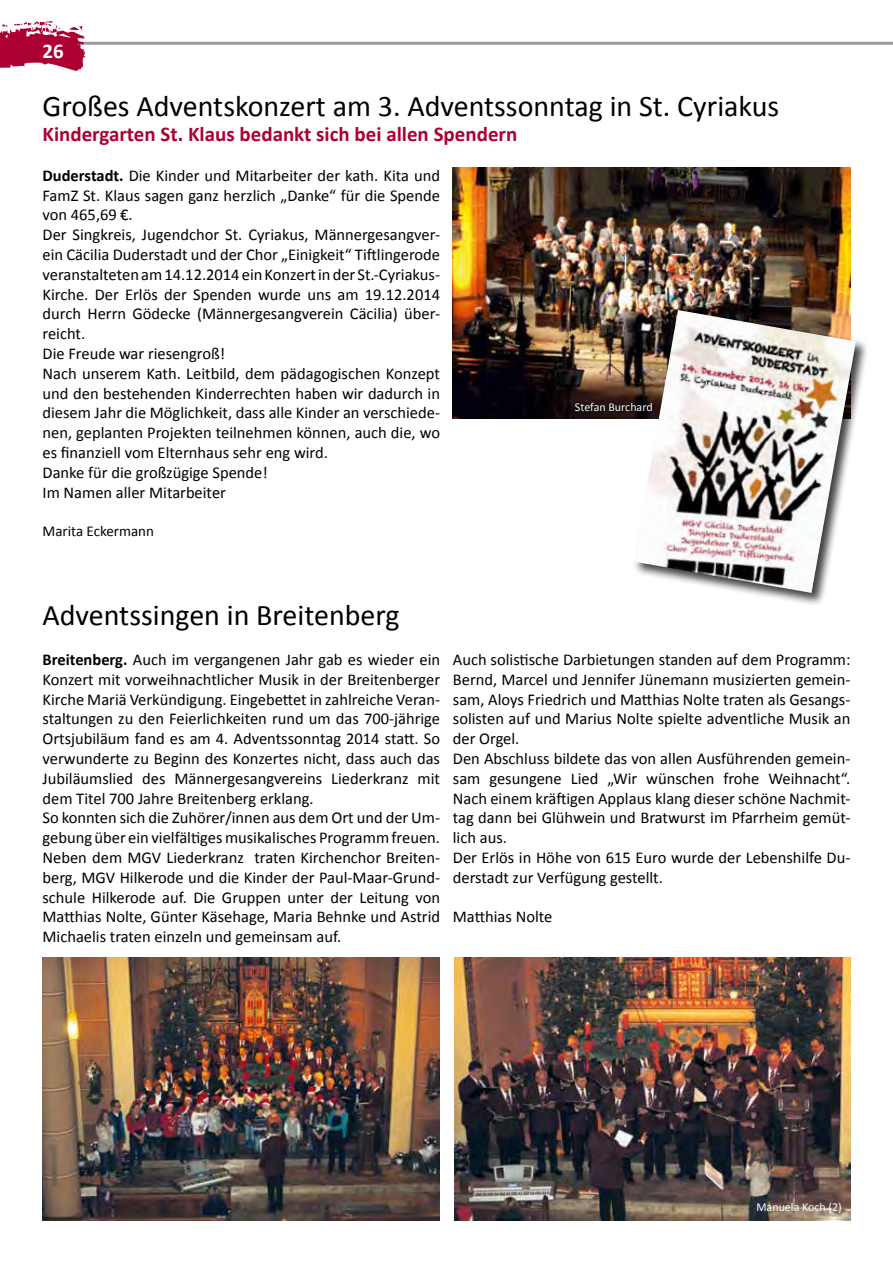
<style>
.page{position:relative;width:893px;height:1263px;background:#fff}
.page>*{position:absolute;margin:0;border:0;box-sizing:border-box;transform-origin:0 0}
.t1{font:30px "Calibri";color:#000}
.t2{font:700 21px "Calibri";color:#ac0033}
.t3{font:700 21px "Calibri";color:#fff}
.t4{font:16.5px/19.8px "Calibri";color:#000}
.t5{font:15px "Calibri";color:#000}
.t6{font:12px "Calibri";color:#fff}
.s1{font-weight:700}
</style>
<div class="page">
<svg style="left:0;top:21px;width:86px;height:50px"></svg>
<hr style="left:84px;top:42px;width:809px;height:3px;background:#9c9c9d">
<img style="left:43px;top:958px;width:396px;height:263px">
<img style="left:455px;top:957px;width:395px;height:263px">
<img style="left:453px;top:168px;width:397px;height:251px">
<div style="left:632px;top:308px;width:238px;height:298px;background:#000;opacity:.75"></div>
<img style="left:634px;top:310px;width:222px;height:283px">
<div style="left:572px;top:400px;width:83px;height:14px;background:#000;opacity:.75"></div>
<p class="t3" style="left:43px;top:38px;width:23px">26</p>
<h1 class="t1" style="left:43px;top:87px;width:738px">Großes Adventskonzert am 3. Adventssonntag in St. Cyriakus</h1>
<p class="t2" style="left:43px;top:121px;width:476px">Kindergarten St. Klaus bedankt sich bei allen Spendern</p>
<p class="t4" style="left:43px;top:166px;width:399px"><span class="s1">Duderstadt.</span> Die Kinder und Mitarbeiter der kath. Kita und FamZ St. Klaus sagen ganz herzlich „Danke“ für die Spende von 465,69 €.<br>Der Singkreis, Jugendchor St. Cyriakus, Männergesangver&shy;ein Cäcilia Duderstadt und der Chor „Einigkeit“ Tiftlingerode veranstalteten am 14.12.2014 ein Konzert in der St.-Cyriakus-Kirche. Der Erlös der Spenden wurde uns am 19.12.2014 durch Herrn Gödecke (Männergesangverein Cäcilia) über&shy;reicht.<br>Die Freude war riesengroß!<br>Nach unserem Kath. Leitbild, dem pädagogischen Konzept und den bestehenden Kinderrechten haben wir dadurch in diesem Jahr die Möglichkeit, dass alle Kinder an verschiede&shy;nen, geplanten Projekten teilnehmen können, auch die, wo es finanziell vom Elternhaus sehr eng wird.<br>Danke für die großzügige Spende!<br>Im Namen aller Mitarbeiter</p>
<p class="t5" style="left:43px;top:521px;width:113px">Marita Eckermann</p>
<p class="t6" style="left:575px;top:399px;width:79px">Stefan Burchard</p>
<h1 class="t1" style="left:43px;top:596px;width:359px">Adventssingen in Breitenberg</h1>
<p class="t4" style="left:43px;top:649px;width:399px"><span class="s1">Breitenberg.</span> Auch im vergangenen Jahr gab es wieder ein Konzert mit vorweihnachtlicher Musik in der Breitenberger Kirche Mariä Verkündigung. Eingebettet in zahlreiche Veran&shy;staltungen zu den Feierlichkeiten rund um das 700-jährige Ortsjubiläum fand es am 4. Adventssonntag 2014 statt. So verwunderte zu Beginn des Konzertes nicht, dass auch das Jubiläumslied des Männergesangvereins Liederkranz mit dem Titel 700 Jahre Breitenberg erklang.<br>So konnten sich die Zuhörer/innen aus dem Ort und der Um&shy;gebung über ein vielfältiges musikalisches Programm freuen.<br>Neben dem MGV Liederkranz traten Kirchenchor Breiten&shy;berg, MGV Hilkerode und die Kinder der Paul-Maar-Grund&shy;schule Hilkerode auf. Die Gruppen unter der Leitung von Matthias Nolte, Günter Käsehage, Maria Behnke und Astrid Michaelis traten einzeln und gemeinsam auf.</p>
<p class="t4" style="left:453px;top:649px;width:399px">Auch solistische Darbietungen standen auf dem Programm:<br>Bernd, Marcel und Jennifer Jünemann musizierten gemein&shy;sam, Aloys Friedrich und Matthias Nolte traten als Gesangs&shy;solisten auf und Marius Nolte spielte adventliche Musik an der Orgel.<br>Den Abschluss bildete das von allen Ausführenden gemein&shy;sam gesungene Lied „Wir wünschen frohe Weihnacht“.<br>Nach einem kräftigen Applaus klang dieser schöne Nachmit&shy;tag dann bei Glühwein und Bratwurst im Pfarrheim gemüt&shy;lich aus.<br>Der Erlös in Höhe von 615 Euro wurde der Lebenshilfe Du&shy;derstadt zur Verfügung gestellt.</p>
<p class="t4" style="left:453px;top:907px;width:101px">Matthias Nolte</p>
<p class="t6" style="left:756px;top:1200px;width:87px">Manuela Koch (2)</p>
</div>
